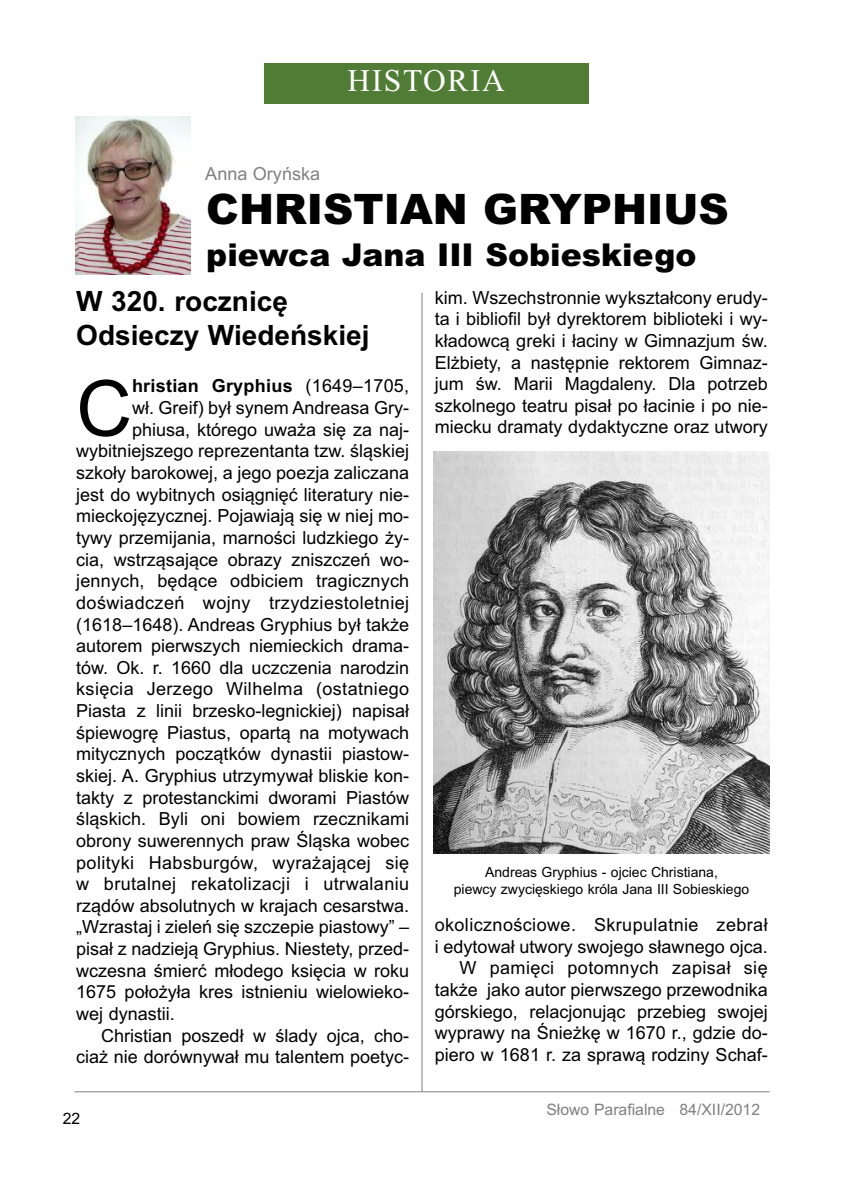
<style>
.page{position:relative;width:844px;height:1191px;background:#fff}
.page>*{position:absolute;margin:0;border:0;box-sizing:border-box;transform-origin:0 0}
.t1{font:77.35px "Arial";color:#000}
.t2{font:900 42px "Arial";color:#000}
.t3{font:900 31.5px "Arial";color:#000}
.t4{font:31.5px "Times New Roman";letter-spacing:.05em;color:#fff}
.t5{font:700 28px/33.6px "Arial";color:#000}
.t6{font:18.03px/21.7px "Arial";color:#000;text-align:justify}
.t7{font:18.03px "Arial";letter-spacing:.02em;color:#000}
.t8{font:700 18.03px "Arial";letter-spacing:.015em;color:#000}
.t9{font:18.03px "Arial";color:#808080}
.t10{font:15.75px "Arial";color:#808080}
.t11{font:15.75px "Arial";color:#000}
.t12{font:14px/16.8px "Arial";color:#000;text-align:center}
.s1{font-weight:400}
</style>
<div class="page">
<img style="left:75px;top:117px;width:115px;height:157px">
<div style="left:264px;top:63px;width:324px;height:41px;background:#507c35"></div>
<hr style="left:74px;top:1091px;width:695px;height:1px;background:#808080">
<img style="left:433px;top:451px;width:336px;height:402px">
<hr style="left:421px;top:293px;width:1px;height:798px;background:#808080">
<h3 class="t4" style="left:347px;top:61px;width:159px">HISTORIA</h3>
<p class="t9" style="left:205px;top:163px;width:116px">Anna Oryńska</p>
<h2 class="t2" style="left:206px;top:185px;width:524px">CHRISTIAN GRYPHIUS</h2>
<h3 class="t3" style="left:206px;top:237px;width:491px">piewca Jana III Sobieskiego</h3>
<h3 class="t5" style="left:76px;top:284px;width:295px">W 320. rocznicę<br>Odsieczy Wiedeńskiej</h3>
<h1 class="t1" style="left:76px;top:364px;width:57px">C</h1>
<p class="t8" style="left:132px;top:376px;width:279px">hristian Gryphius <span class="s1">(1649–1705,</span></p>
<p class="t6" style="left:132px;top:397px;width:279px">wł. Greif) był synem Andreasa Gry-</p>
<p class="t6" style="left:132px;top:419px;width:279px">phiusa, którego uważa się za naj-</p>
<p class="t6" style="left:76px;top:440px;width:334px">wybitniejszego reprezentanta tzw. śląskiej</p>
<p class="t6" style="left:76px;top:462px;width:334px">szkoły barokowej, a jego poezja zaliczana</p>
<p class="t6" style="left:76px;top:483px;width:334px">jest do wybitnych osiągnięć literatury nie-</p>
<p class="t6" style="left:76px;top:505px;width:334px">mieckojęzycznej. Pojawiają się w niej mo-</p>
<p class="t6" style="left:76px;top:527px;width:334px">tywy przemijania, marności ludzkiego ży-</p>
<p class="t6" style="left:76px;top:548px;width:334px">cia, wstrząsające obrazy zniszczeń wo-</p>
<p class="t6" style="left:76px;top:570px;width:334px">jennych, będące odbiciem tragicznych</p>
<p class="t7" style="left:76px;top:592px;width:334px">doświadczeń wojny trzydziestoletniej</p>
<p class="t6" style="left:76px;top:613px;width:334px">(1618–1648). Andreas Gryphius był także</p>
<p class="t6" style="left:76px;top:635px;width:334px">autorem pierwszych niemieckich drama-</p>
<p class="t6" style="left:76px;top:656px;width:334px">tów. Ok. r. 1660 dla uczczenia narodzin</p>
<p class="t7" style="left:76px;top:678px;width:334px">księcia Jerzego Wilhelma (ostatniego</p>
<p class="t6" style="left:76px;top:700px;width:334px">Piasta z linii brzesko-legnickiej) napisał</p>
<p class="t6" style="left:76px;top:721px;width:334px">śpiewogrę Piastus, opartą na motywach</p>
<p class="t6" style="left:76px;top:743px;width:334px">mitycznych początków dynastii piastow-</p>
<p class="t6" style="left:76px;top:765px;width:334px">skiej. A. Gryphius utrzymywał bliskie kon-</p>
<p class="t6" style="left:76px;top:786px;width:334px">takty z protestanckimi dworami Piastów</p>
<p class="t6" style="left:76px;top:808px;width:334px">śląskich. Byli oni bowiem rzecznikami</p>
<p class="t6" style="left:76px;top:830px;width:334px">obrony suwerennych praw Śląska wobec</p>
<p class="t7" style="left:76px;top:851px;width:334px">polityki Habsburgów, wyrażającej się</p>
<p class="t7" style="left:76px;top:873px;width:334px">w brutalnej rekatolizacji i utrwalaniu</p>
<p class="t6" style="left:76px;top:894px;width:334px">rządów absolutnych w krajach cesarstwa.</p>
<p class="t6" style="left:76px;top:916px;width:334px">„Wzrastaj i zieleń się szczepie piastowy” –</p>
<p class="t6" style="left:76px;top:938px;width:334px">pisał z nadzieją Gryphius. Niestety, przed-</p>
<p class="t6" style="left:76px;top:959px;width:334px">wczesna śmierć młodego księcia w roku</p>
<p class="t6" style="left:76px;top:981px;width:334px">1675 położyła kres istnieniu wielowieko-</p>
<p class="t6" style="left:76px;top:1003px;width:100px">wej dynastii.</p>
<p class="t6" style="left:101px;top:1024px;width:309px">Christian poszedł w ślady ojca, cho-</p>
<p class="t6" style="left:76px;top:1046px;width:334px">ciaż nie dorównywał mu talentem poetyc-</p>
<p class="t11" style="left:63px;top:1109px;width:19px">22</p>
<p class="t6" style="left:434px;top:286px;width:334px">kim. Wszechstronnie wykształcony erudy&shy;ta i bibliofil był dyrektorem biblioteki i wy&shy;kładowcą greki i łaciny w Gimnazjum św.<br>Elżbiety, a następnie rektorem Gimnaz&shy;jum św. Marii Magdaleny. Dla potrzeb szkolnego teatru pisał po łacinie i po nie&shy;miecku dramaty dydaktyczne oraz utwory</p>
<p class="t12" style="left:453px;top:863px;width:297px">Andreas Gryphius - ojciec Christiana,<br>piewcy zwycięskiego króla Jana III Sobieskiego</p>
<p class="t6" style="left:434px;top:914px;width:334px;text-align:right">okolicznościowe. Skrupulatnie zebrał i edytował utwory swojego sławnego ojca.<br>W pamięci potomnych zapisał się także jako autor pierwszego przewodnika górskiego, relacjonując przebieg swojej wyprawy na Śnieżkę w 1670 r., gdzie do&shy;piero w 1681 r. za sprawą rodziny Schaf-</p>
<p class="t10" style="left:546px;top:1100px;width:215px">Słowo Parafialne 84/XII/2012</p>
</div>
